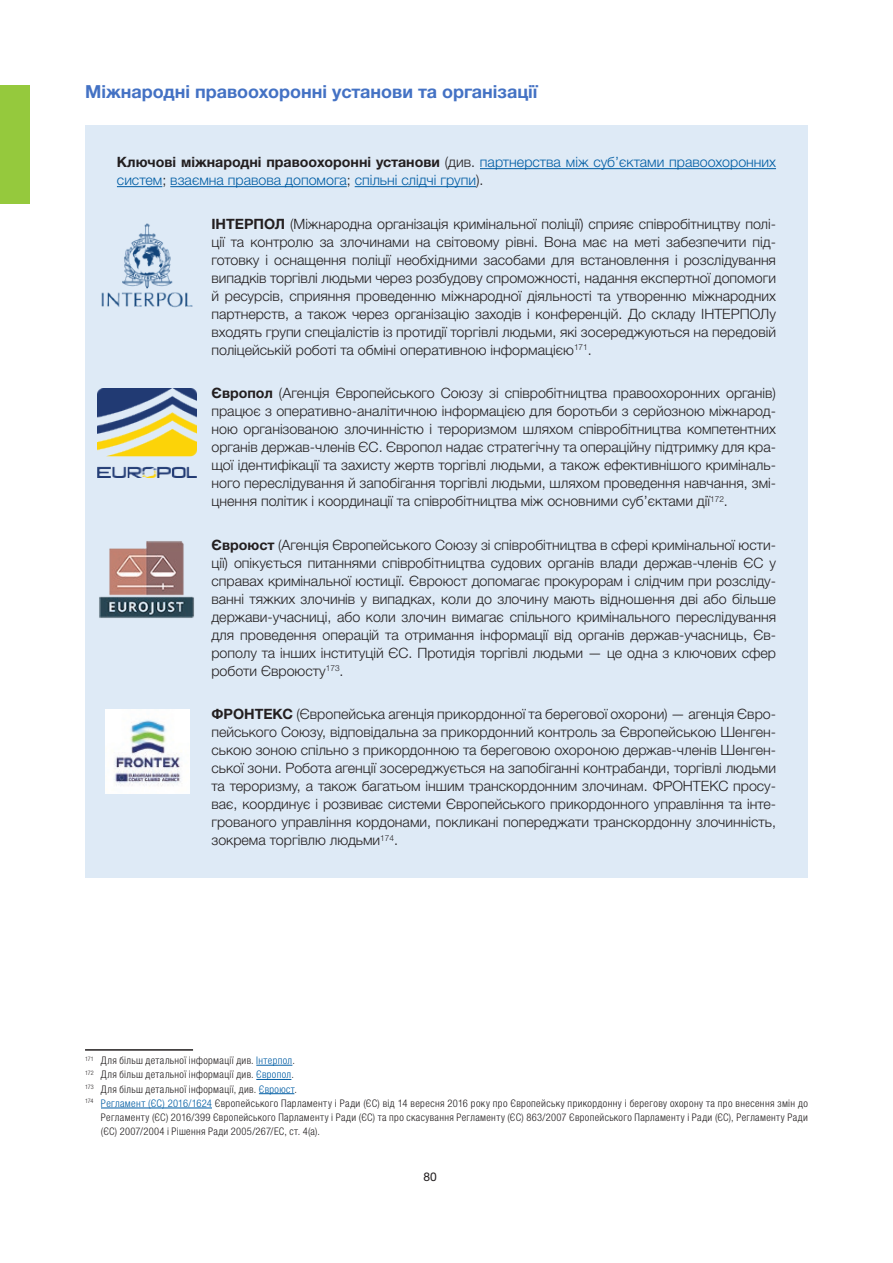
<style>
.page{position:relative;width:893px;height:1263px;background:#fff}
.page>*{position:absolute;margin:0;border:0;box-sizing:border-box;transform-origin:0 0}
.Heading_3{font:700 18px "Helvetica Neue LTW1 G";color:#4472c4}
.t1{font:300 14.25px/18px "Helvetica Neue LTW1 G";color:#231f20;text-align:justify}
.t2{font:300 14.25px/18px "Helvetica Neue LTW1 G";color:#005da4}
.t3{font:12px "Helvetica Neue LTW1 G";color:#231f20}
.footnotes{font:300 condensed 10.5px/14.2px "Helvetica Neue LTW1 G";letter-spacing:.035em;color:#231f20;text-align:justify}
.s1{font-weight:700;color:#231f20}
.s2{color:#231f20}
.s3{font-weight:700}
.s4{color:#005da4}
</style>
<div class="page">
<div style="left:0;top:85px;width:30px;height:118px;background:#95c93d"></div>
<div style="left:85px;top:125px;width:723px;height:752px;background:#deeaf6"></div>
<hr style="left:480px;top:168px;width:296px;height:1px;background:#005da4">
<hr style="left:117px;top:186px;width:45px;height:1px;background:#005da4">
<hr style="left:170px;top:186px;width:177px;height:1px;background:#005da4">
<hr style="left:355px;top:186px;width:121px;height:1px;background:#005da4">
<hr style="left:85px;top:1049px;width:108px;height:2px;background:#231f20">
<hr style="left:256px;top:1065px;width:36px;height:1px;background:#005da4">
<hr style="left:256px;top:1079px;width:35px;height:1px;background:#005da4">
<hr style="left:259px;top:1093px;width:35px;height:1px;background:#005da4">
<hr style="left:101px;top:1108px;width:111px;height:1px;background:#005da4">
<img style="left:101px;top:223px;width:92px;height:85px">
<img style="left:98px;top:389px;width:99px;height:88px">
<img style="left:99px;top:541px;width:95px;height:77px">
<img style="left:105px;top:709px;width:84px;height:85px">
<p class="Heading_3" style="left:85px;top:80px;width:454px">Міжнародні правоохоронні установи та організації</p>
<p class="t2" style="left:117px;top:153px;width:661px"><span class="s1">Ключові міжнародні правоохоронні установи</span> <span class="s2">(див.</span> партнерства між суб’єктами правоохоронних систем<span class="s2">;</span> взаємна правова допомога<span class="s2">;</span> спільні слідчі групи<span class="s2">).</span></p>
<p class="t1" style="left:211px;top:215px;width:566px"><span class="s3">ІНТЕРПОЛ</span> (Міжнародна організація кримінальної поліції) сприяє співробітництву полі&shy;ції та контролю за злочинами на світовому рівні. Вона має на меті забезпечити під&shy;готовку і оснащення поліції необхідними засобами для встановлення і розслідування випадків торгівлі людьми через розбудову спроможності, надання експертної допомоги й ресурсів, сприяння проведенню міжнародної діяльності та утворенню міжнародних партнерств, а також через організацію заходів і конференцій. До складу ІНТЕРПОЛу входять групи спеціалістів із протидії торгівлі людьми, які зосереджуються на передовій поліцейській роботі та обміні оперативною інформацією<sup>171</sup>.</p>
<p class="t1" style="left:211px;top:384px;width:566px"><span class="s3">Європол</span> (Агенція Європейського Союзу зі співробітництва правоохоронних органів) працює з оперативно-аналітичною інформацією для боротьби з серйозною міжнарод&shy;ною організованою злочинністю і тероризмом шляхом співробітництва компетентних органів держав-членів ЄС. Європол надає стратегічну та операційну підтримку для кра&shy;щої ідентифікації та захисту жертв торгівлі людьми, а також ефективнішого криміналь&shy;ного переслідування й запобігання торгівлі людьми, шляхом проведення навчання, змі&shy;цнення політик і координації та співробітництва між основними суб’єктами дії<sup>172</sup>.</p>
<p class="t1" style="left:211px;top:536px;width:566px"><span class="s3">Євроюст</span> (Агенція Європейського Союзу зі співробітництва в сфері кримінальної юсти&shy;ції) опікується питаннями співробітництва судових органів влади держав-членів ЄС у справах кримінальної юстиції. Євроюст допомагає прокурорам і слідчим при розсліду&shy;ванні тяжких злочинів у випадках, коли до злочину мають відношення дві або більше держави-учасниці, або коли злочин вимагає спільного кримінального переслідування для проведення операцій та отримання інформації від органів держав-учасниць, Єв&shy;рополу та інших інституцій ЄС. Протидія торгівлі людьми — це одна з ключових сфер роботи Євроюсту<sup>173</sup>.</p>
<p class="t1" style="left:211px;top:705px;width:566px"><span class="s3">ФРОНТЕКС</span> (Європейська агенція прикордонної та берегової охорони) — агенція Євро&shy;пейського Союзу, відповідальна за прикордонний контроль за Європейською Шенген&shy;ською зоною спільно з прикордонною та береговою охороною держав-членів Шенген&shy;ської зони. Робота агенції зосереджується на запобіганні контрабанди, торгівлі людьми та тероризму, а також багатьом іншим транскордонним злочинам. ФРОНТЕКС просу&shy;ває, координує і розвиває системи Європейського прикордонного управління та інте&shy;грованого управління кордонами, покликані попереджати транскордонну злочинність, зокрема торгівлю людьми<sup>174</sup>.</p>
<p class="footnotes" style="left:85px;top:1053px;width:211px"><sup>171</sup> Для більш детальної інформації див. <span class="s4">Інтерпол</span>.</p>
<p class="footnotes" style="left:85px;top:1068px;width:210px"><sup>172</sup> Для більш детальної інформації див. <span class="s4">Європол</span>.</p>
<p class="footnotes" style="left:85px;top:1082px;width:213px"><sup>173</sup> Для більш детальної інформації, див. <span class="s4">Євроюст</span>.</p>
<p class="footnotes" style="left:101px;top:1096px;width:708px;text-indent:-16px"><sup>174</sup> <span class="s4">Регламент (ЄС) 2016/1624</span> Європейського Парламенту і Ради (ЄС) від 14 вересня 2016 року про Європейську прикордонну і берегову охорону та про внесення змін до Регламенту (ЄС) 2016/399 Європейського Парламенту і Ради (ЄС) та про скасування Регламенту (ЄС) 863/2007 Європейського Парламенту і Ради (ЄС), Регламенту Ради (ЄС) 2007/2004 і Рішення Ради 2005/267/EC, ст. 4(a).</p>
<p class="t3" style="left:423px;top:1169px;width:15px">80</p>
</div>
